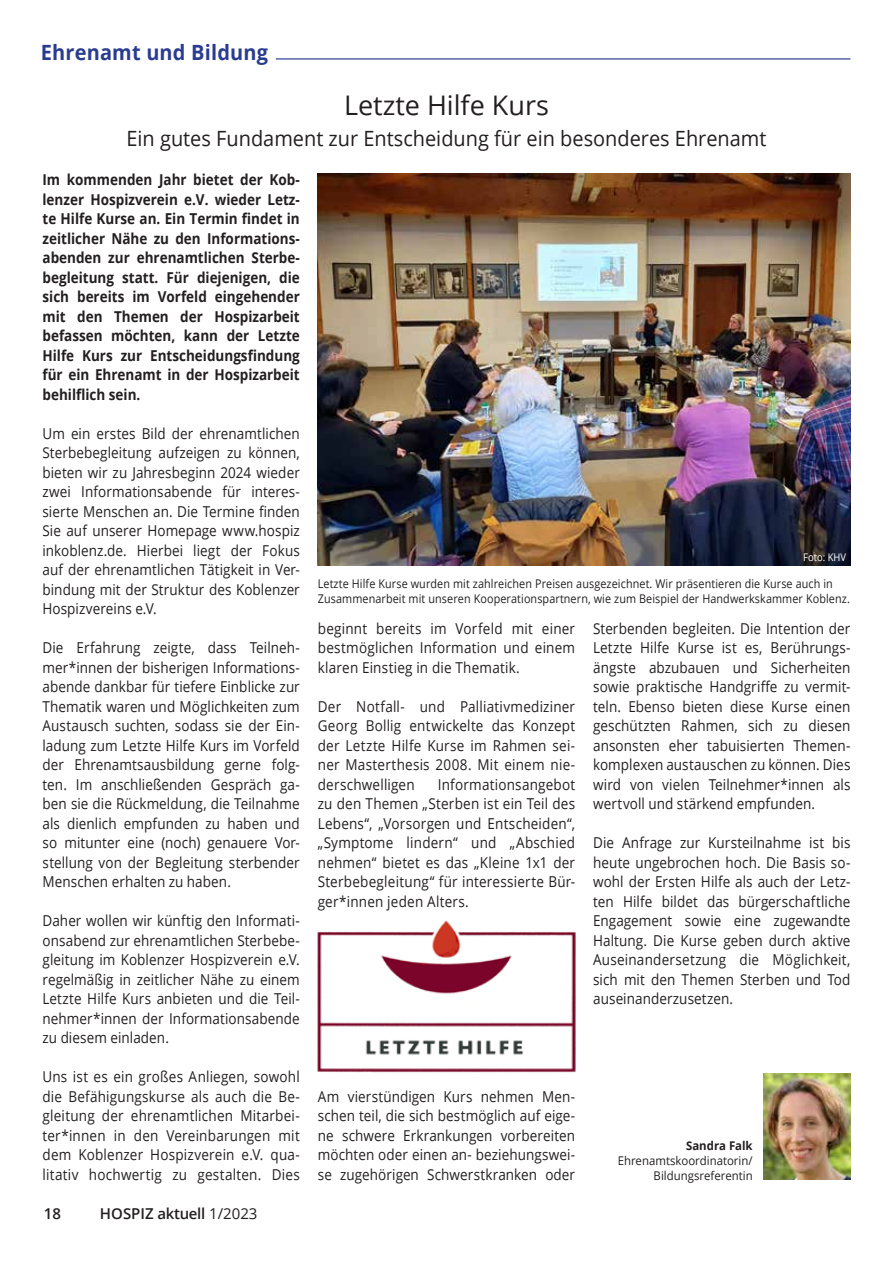
<style>
.page{position:relative;width:893px;height:1263px;background:#fff}
.page>*{position:absolute;margin:0;border:0;box-sizing:border-box;transform-origin:0 0}
.t1{font:27px "Open Sans";color:#231f20}
.t2{font:21px "Open Sans";color:#231f20;scale:.95 1}
.t3{font:700 21px "Open Sans";letter-spacing:.01em;color:#293c90;scale:.95 1}
.t4{font:15px/19.5px "Open Sans";letter-spacing:.01em;color:#231f20;text-align:justify;scale:.9 1}
.t5{font:700 15px/19.5px "Open Sans";color:#231f20;text-align:justify;scale:.9 1}
.t6{font:600 15px "Open Sans";letter-spacing:-.01em;color:#231f20}
.t7{font:12px/15px "Open Sans";letter-spacing:.01em;color:#231f20;scale:.9 1}
.t8{font:12px/15px "Open Sans";letter-spacing:.01em;color:#231f20;text-align:right;scale:.95 1}
.t9{font:700 12px "Open Sans";color:#231f20;scale:.95 1}
.t10{font:10.5px "Open Sans";color:#fff;scale:.9 1}
.s1{font-weight:400}
</style>
<div class="page">
<hr style="left:276px;top:58px;width:574px;height:2px;background:#293c90">
<img style="left:763px;top:1073px;width:87px;height:107px">
<img style="left:318px;top:173px;width:532px;height:393px">
<img style="left:318px;top:920px;width:257px;height:153px">
<h2 class="t3" style="left:41px;top:37px;width:241px">Ehrenamt und Bildung</h2>
<h1 class="t1" style="left:344px;top:86px;width:206px">Letzte Hilfe Kurs</h1>
<h2 class="t2" style="left:127px;top:124px;width:675px">Ein gutes Fundament zur Entscheidung für ein besonderes Ehrenamt</h2>
<p class="t5" style="left:43px;top:170px;width:287px">Im kommenden Jahr bietet der Kob&shy;lenzer Hospizverein e.V. wieder Letz&shy;te Hilfe Kurse an. Ein Termin findet in zeitlicher Nähe zu den Informations&shy;abenden zur ehrenamtlichen Sterbe&shy;begleitung statt. Für diejenigen, die sich bereits im Vorfeld eingehender mit den Themen der Hospizarbeit befassen möchten, kann der Letzte Hilfe Kurs zur Entscheidungsfindung für ein Ehrenamt in der Hospizarbeit behilflich sein.</p>
<p class="t4" style="left:43px;top:423px;width:287px">Um ein erstes Bild der ehrenamtlichen Sterbebegleitung aufzeigen zu können, bieten wir zu Jahresbeginn 2024 wieder zwei Informationsabende für interes&shy;sierte Menschen an. Die Termine finden Sie auf unserer Homepage www.hospiz inkoblenz.de. Hierbei liegt der Fokus auf der ehrenamtlichen Tätigkeit in Ver&shy;bindung mit der Struktur des Koblenzer Hospizvereins e.V.</p>
<p class="t4" style="left:43px;top:638px;width:287px">Die Erfahrung zeigte, dass Teilneh&shy;mer*innen der bisherigen Informations&shy;abende dankbar für tiefere Einblicke zur Thematik waren und Möglichkeiten zum Austausch suchten, sodass sie der Ein&shy;ladung zum Letzte Hilfe Kurs im Vorfeld der Ehrenamtsausbildung gerne folg&shy;ten. Im anschließenden Gespräch ga&shy;ben sie die Rückmeldung, die Teilnahme als dienlich empfunden zu haben und so mitunter eine (noch) genauere Vor&shy;stellung von der Begleitung sterbender Menschen erhalten zu haben.</p>
<p class="t4" style="left:43px;top:911px;width:287px">Daher wollen wir künftig den Informati&shy;onsabend zur ehrenamtlichen Sterbebe&shy;gleitung im Koblenzer Hospizverein e.V. regelmäßig in zeitlicher Nähe zu einem Letzte Hilfe Kurs anbieten und die Teil&shy;nehmer*innen der Informationsabende zu diesem einladen.</p>
<p class="t4" style="left:43px;top:1067px;width:287px">Uns ist es ein großes Anliegen, sowohl die Befähigungskurse als auch die Be&shy;gleitung der ehrenamtlichen Mitarbei&shy;ter*innen in den Vereinbarungen mit dem Koblenzer Hospizverein e.V. qua&shy;litativ hochwertig zu gestalten. Dies</p>
<p class="t6" style="left:44px;top:1203px;width:19px">18</p>
<p class="t6" style="left:100px;top:1203px;width:159px">HOSPIZ aktuell <span class="s1">1/2023</span></p>
<p class="t10" style="left:803px;top:550px;width:49px">Foto: KHV</p>
<p class="t7" style="left:318px;top:576px;width:593px">Letzte Hilfe Kurse wurden mit zahlreichen Preisen ausgezeichnet. Wir präsentieren die Kurse auch in<br>Zusammenarbeit mit unseren Kooperationspartnern, wie zum Beispiel der Handwerkskammer Koblenz.</p>
<p class="t4" style="left:318px;top:618px;width:287px">beginnt bereits im Vorfeld mit einer bestmöglichen Information und einem klaren Einstieg in die Thematik.</p>
<p class="t4" style="left:318px;top:696px;width:287px">Der Notfall- und Palliativmediziner Georg Bollig entwickelte das Konzept der Letzte Hilfe Kurse im Rahmen sei&shy;ner Masterthesis 2008. Mit einem nie&shy;derschwelligen</p>
<p class="t4" style="left:318px;top:774px;width:287px;text-indent:120px">Informationsangebot zu den Themen „Sterben ist ein Teil des Lebens“, „Vorsorgen und Entscheiden“, „Symptome lindern“ und „Abschied nehmen“ bietet es das „Kleine 1x1 der Sterbebegleitung“ für interessierte Bür&shy;ger*innen jeden Alters.</p>
<p class="t4" style="left:593px;top:618px;width:287px">Sterbenden begleiten. Die Intention der Letzte Hilfe Kurse ist es, Berührungs&shy;ängste abzubauen und Sicherheiten sowie praktische Handgriffe zu vermit&shy;teln. Ebenso bieten diese Kurse einen geschützten Rahmen, sich zu diesen ansonsten eher tabuisierten Themen&shy;komplexen austauschen zu können. Dies wird von vielen Teilnehmer*innen als wertvoll und stärkend empfunden.</p>
<p class="t4" style="left:593px;top:833px;width:287px">Die Anfrage zur Kursteilnahme ist bis heute ungebrochen hoch. Die Basis so&shy;wohl der Ersten Hilfe als auch der Letz&shy;ten Hilfe bildet das bürgerschaftliche Engagement sowie eine zugewandte Haltung. Die Kurse geben durch aktive Auseinandersetzung die Möglichkeit, sich mit den Themen Sterben und Tod auseinanderzusetzen.</p>
<p class="t4" style="left:318px;top:1086px;width:287px">Am vierstündigen Kurs nehmen Men&shy;schen teil, die sich bestmöglich auf eige&shy;ne schwere Erkrankungen vorbereiten möchten oder einen an- beziehungswei&shy;se zugehörigen Schwerstkranken oder</p>
<p class="t9" style="left:686px;top:1137px;width:72px">Sandra Falk</p>
<p class="t8" style="left:618px;top:1153px;width:144px">Ehrenamtskoordinatorin/<br>Bildungsreferentin</p>
</div>
